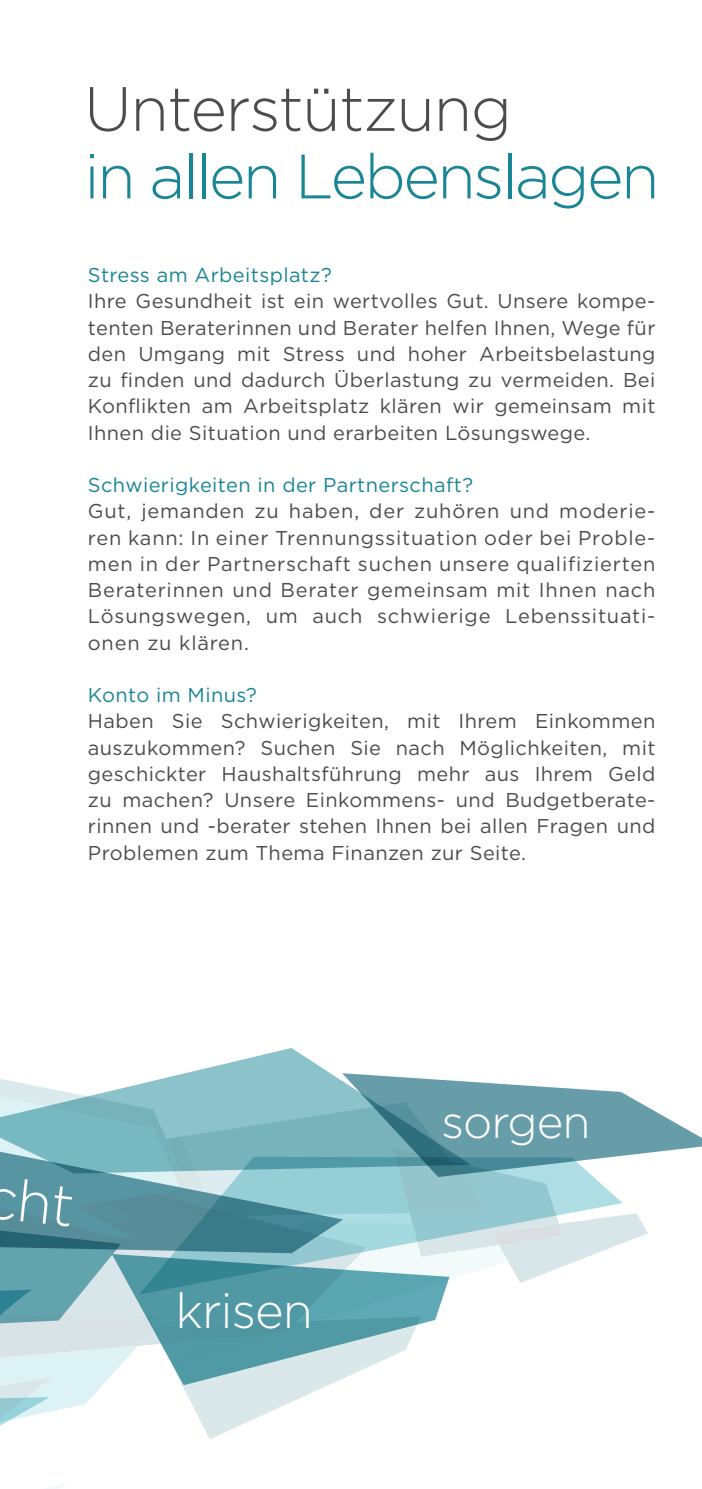
<style>
.page{position:relative;width:702px;height:1489px;background:#fff}
.page>*{position:absolute;margin:0;border:0;box-sizing:border-box;transform-origin:0 0}
.t1{font:300 62.5px "Gotham";letter-spacing:-.04em;color:#198595}
.t2{font:300 62.5px "Gotham";letter-spacing:-.02em;color:#4b4c4d}
.t3{font:300 49px "Gotham";letter-spacing:-.025em;color:#fff}
.t4{font:300 45.5px "Gotham";letter-spacing:-.025em;color:#fff}
.t5{font:20px/26.2px "Gotham";letter-spacing:.02em;color:#4b4c4d;text-align:justify}
.t6{font:20px "Gotham";letter-spacing:.02em;color:#198595}
</style>
<div class="page">
<svg style="left:187px;top:1048px;width:143px;height:25px"></svg>
<svg style="left:0;top:1073px;width:702px;height:415px"></svg>
<h1 class="t2" style="left:84px;top:69px;width:429px">Unterstützung</h1>
<h1 class="t1" style="left:84px;top:137px;width:576px">in allen Lebenslagen</h1>
<p class="t6" style="left:88px;top:262px;width:245px">Stress am Arbeitsplatz?</p>
<p class="t5" style="left:88px;top:288px;width:569px">Ihre Gesundheit ist ein wertvolles Gut. Unsere kompe&shy;tenten Beraterinnen und Berater helfen Ihnen, Wege für den Umgang mit Stress und hoher Arbeitsbelastung zu finden und dadurch Überlastung zu vermeiden. Bei Konflikten am Arbeitsplatz klären wir gemeinsam mit Ihnen die Situation und erarbeiten Lösungswege.</p>
<p class="t6" style="left:88px;top:472px;width:386px">Schwierigkeiten in der Partnerschaft?</p>
<p class="t5" style="left:88px;top:498px;width:569px">Gut, jemanden zu haben, der zuhören und moderie&shy;ren kann: In einer Trennungssituation oder bei Proble&shy;men in der Partnerschaft suchen unsere qualifizierten Beraterinnen und Berater gemeinsam mit Ihnen nach Lösungswegen, um auch schwierige Lebenssituati&shy;onen zu klären.</p>
<p class="t6" style="left:88px;top:682px;width:170px">Konto im Minus?</p>
<p class="t5" style="left:88px;top:707px;width:569px">Haben Sie Schwierigkeiten, mit Ihrem Einkommen auszukommen? Suchen Sie nach Möglichkeiten, mit geschickter Haushaltsführung mehr aus Ihrem Geld zu machen? Unsere Einkommens- und Budgetberate&shy;rinnen und -berater stehen Ihnen bei allen Fragen und Problemen zum Thema Finanzen zur Seite.</p>
<h2 class="t3" style="left:176px;top:1279px;width:139px">krisen</h2>
<h3 class="t4" style="left:441px;top:1092px;width:151px">sorgen</h3>
</div>
